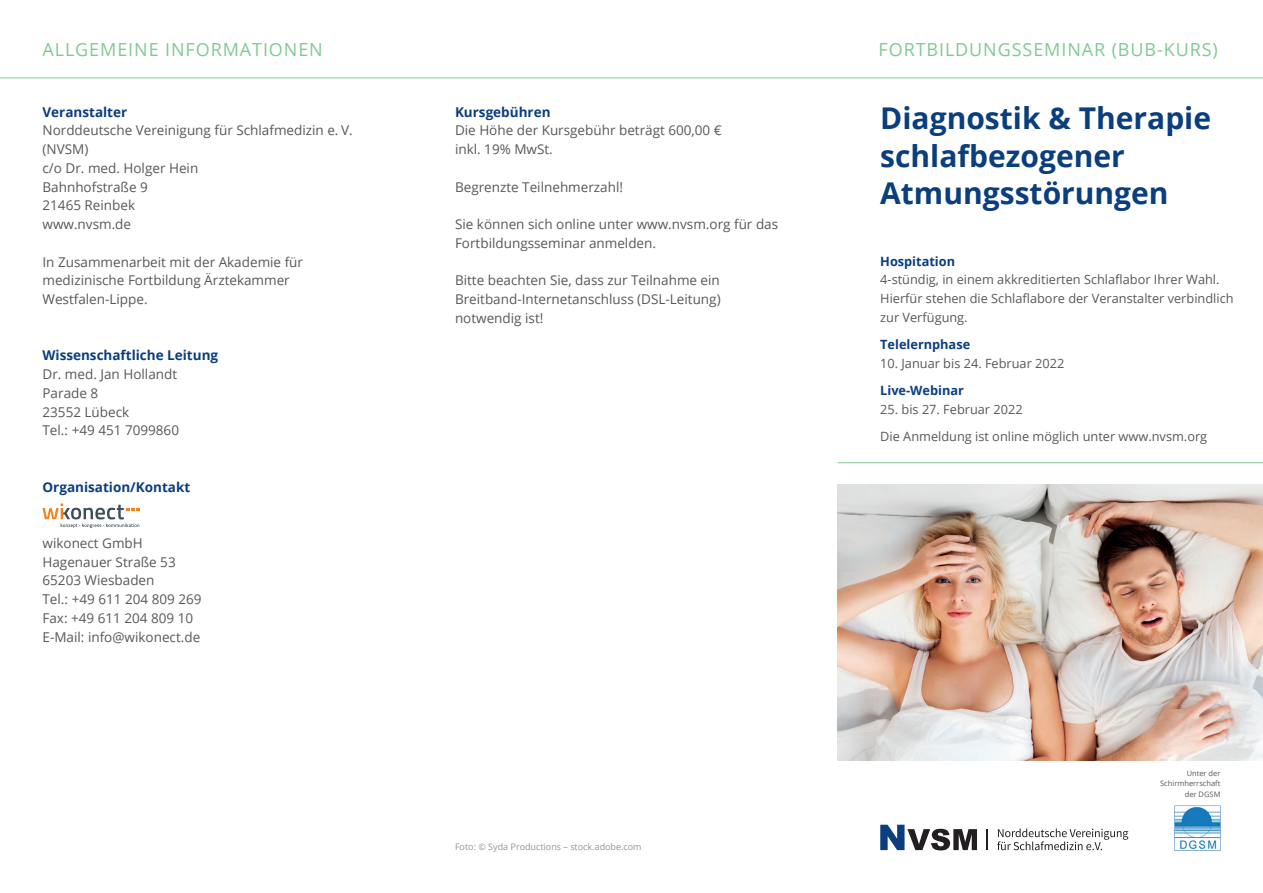
<style>
.page{position:relative;width:1263px;height:893px;background:#fff}
.page>*{position:absolute;margin:0;border:0;box-sizing:border-box;transform-origin:0 0}
.t1{font:700 30px/37.5px "Open Sans";color:#0a3e7e}
.t2{font:18px "Open Sans";letter-spacing:.05em;color:#81c994}
.t3{font:13.5px/18.8px "Open Sans";color:#57585a}
.t4{font:700 13.5px "Open Sans";color:#0a3e7e}
.t5{font:12.75px/18.8px "Open Sans";color:#57585a}
.t6{font:700 12.75px "Open Sans";color:#0a3e7e}
.t7{font:9px "Open Sans";color:#939598}
.t8{font:7.5px/10.5px "Open Sans";color:#57585a;text-align:right}
</style>
<div class="page">
<svg style="left:880px;top:825px;width:97px;height:25px"></svg>
<svg style="left:997px;top:828px;width:131px;height:22px"></svg>
<svg style="left:987px;top:829px;width:1px;height:21px"></svg>
<hr style="left:0;top:78px;width:1263px;height:1px;background:#81c994">
<hr style="left:838px;top:462px;width:425px;height:1px;background:#81c994">
<img style="left:838px;top:484px;width:425px;height:277px">
<svg style="left:43px;top:503px;width:97px;height:25px"></svg>
<img style="left:1174px;top:806px;width:46px;height:44px">
<h2 class="t2" style="left:43px;top:37px;width:282px">ALLGEMEINE INFORMATIONEN</h2>
<h2 class="t2" style="left:878px;top:37px;width:341px">FORTBILDUNGSSEMINAR (BUB-KURS)</h2>
<p class="t4" style="left:43px;top:102px;width:86px">Veranstalter</p>
<p class="t3" style="left:43px;top:121px;width:312px">Norddeutsche Vereinigung für Schlafmedizin e. V. (NVSM)<br>c/o Dr. med. Holger Hein<br>Bahnhofstraße 9<br>21465 Reinbek<br>www.nvsm.de</p>
<p class="t3" style="left:43px;top:252px;width:262px">In Zusammenarbeit mit der Akademie für medizinische Fortbildung Ärztekammer<br>Westfalen-Lippe.</p>
<p class="t4" style="left:43px;top:346px;width:177px">Wissenschaftliche Leitung</p>
<p class="t3" style="left:43px;top:365px;width:138px">Dr. med. Jan Hollandt<br>Parade 8<br>23552 Lübeck<br>Tel.: +49 451 7099860</p>
<p class="t4" style="left:43px;top:477px;width:149px">Organisation/Kontakt</p>
<p class="t3" style="left:43px;top:533px;width:161px">wikonect GmbH<br>Hagenauer Straße 53<br>65203 Wiesbaden<br>Tel.: +49 611 204 809 269<br>Fax: +49 611 204 809 10<br>E-Mail: info@wikonect.de</p>
<p class="t4" style="left:455px;top:102px;width:97px">Kursgebühren</p>
<p class="t3" style="left:455px;top:121px;width:268px">Die Höhe der Kursgebühr beträgt 600,00 € inkl. 19% MwSt.</p>
<p class="t3" style="left:455px;top:177px;width:170px">Begrenzte Teilnehmerzahl!</p>
<p class="t3" style="left:455px;top:215px;width:325px">Sie können sich online unter www.nvsm.org für das<br>Fortbildungsseminar anmelden.</p>
<p class="t3" style="left:455px;top:271px;width:267px;text-align:justify">Bitte beachten Sie, dass zur Teilnahme ein Breitband-Internetanschluss (DSL-Leitung) notwendig ist!</p>
<h1 class="t1" style="left:880px;top:99px;width:332px">Diagnostik &amp; Therapie schlafbezogener<br>Atmungsstörungen</h1>
<p class="t6" style="left:880px;top:252px;width:76px">Hospitation</p>
<p class="t5" style="left:880px;top:270px;width:355px">4-stündig, in einem akkreditierten Schlaflabor Ihrer Wahl.<br>Hierfür stehen die Schlaflabore der Veranstalter verbindlich zur Verfügung.</p>
<p class="t6" style="left:880px;top:335px;width:91px">Telelernphase</p>
<p class="t5" style="left:880px;top:354px;width:186px">10. Januar bis 24. Februar 2022</p>
<p class="t6" style="left:880px;top:381px;width:85px">Live-Webinar</p>
<p class="t5" style="left:880px;top:395px;width:328px;line-height:27.3px">25. bis 27. Februar 2022<br>Die Anmeldung ist online möglich unter www.nvsm.org</p>
<p class="t7" style="left:455px;top:841px;width:188px">Foto: © Syda Productions – stock.adobe.com</p>
<p class="t8" style="left:1160px;top:767px;width:62px">Unter der<br>Schirmherrschaft der DGSM</p>
</div>
